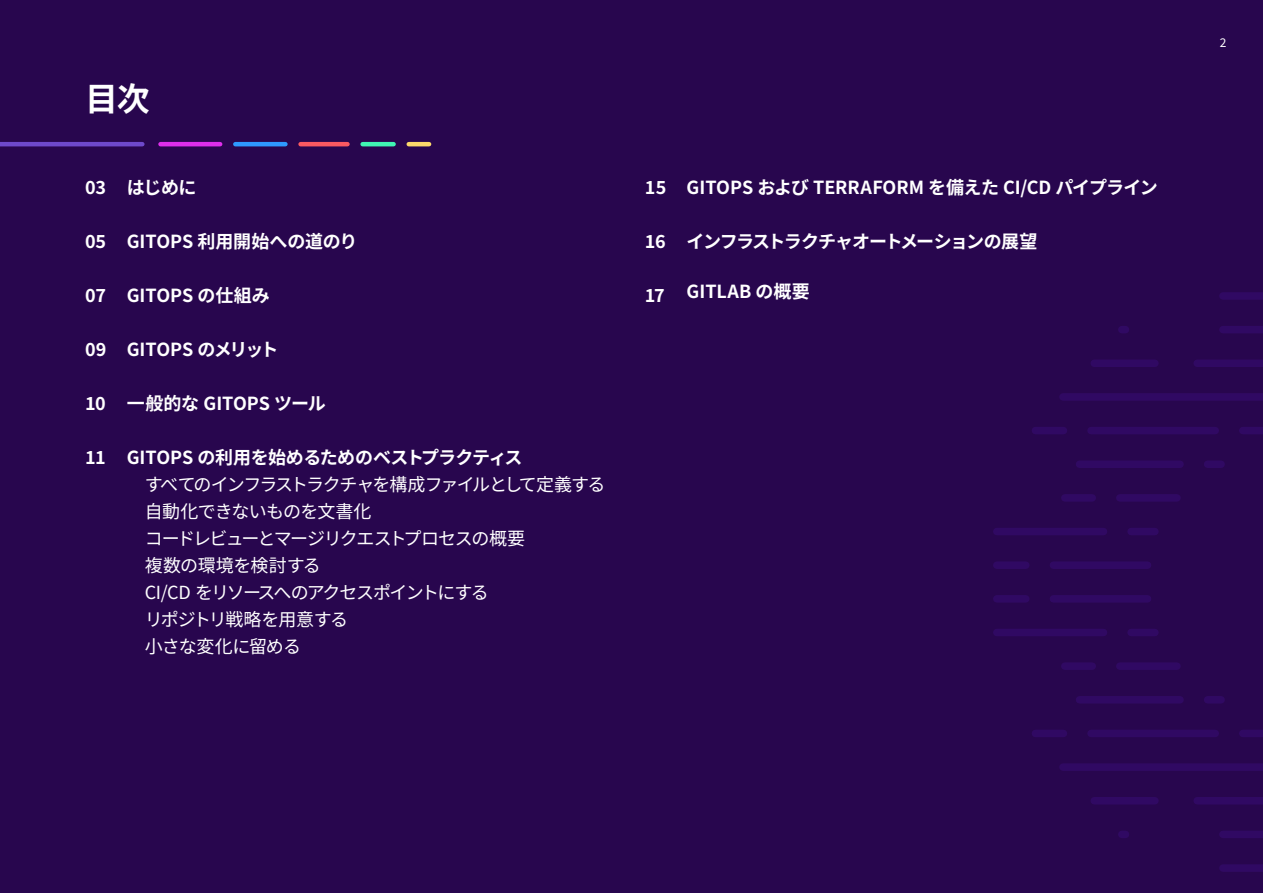
<style>
.page{position:relative;width:1263px;height:893px;background:#28064e}
.page>*{position:absolute;margin:0;border:0;box-sizing:border-box;transform-origin:0 0}
.t1{font:700 33px "Source Han Sans JP";color:#fff}
.t2{font:700 18px "Source Han Sans JP";letter-spacing:-.015em;color:#fff}
.t3{font:18px/27px "Source Han Sans JP";letter-spacing:-.065em;color:#fff}
.t4{font:700 18px "Source Han Sans JP";letter-spacing:-.075em;color:#fff}
.t5{font:12px "Source Han Sans JP";color:#fff}
</style>
<div class="page">
<div style="left:1223px;top:864px;width:40px;height:8px;background:#300963"></div>
<div style="left:1223px;top:831px;width:40px;height:7px;background:#300963"></div>
<svg style="left:1122px;top:831px;width:3px;height:7px"></svg>
<div style="left:1197px;top:797px;width:66px;height:7px;background:#300963"></div>
<div style="left:1094px;top:797px;width:61px;height:7px;background:#300963"></div>
<div style="left:1063px;top:763px;width:200px;height:8px;background:#300963"></div>
<div style="left:1035px;top:730px;width:28px;height:7px;background:#300963"></div>
<div style="left:1091px;top:730px;width:124px;height:7px;background:#300963"></div>
<div style="left:1243px;top:730px;width:20px;height:7px;background:#300963"></div>
<div style="left:1079px;top:696px;width:101px;height:7px;background:#300963"></div>
<div style="left:1207px;top:696px;width:14px;height:7px;background:#300963"></div>
<div style="left:1065px;top:662px;width:27px;height:8px;background:#300963"></div>
<div style="left:1120px;top:662px;width:57px;height:8px;background:#300963"></div>
<div style="left:997px;top:629px;width:106px;height:7px;background:#300963"></div>
<div style="left:1131px;top:629px;width:24px;height:7px;background:#300963"></div>
<div style="left:997px;top:595px;width:29px;height:8px;background:#300963"></div>
<div style="left:1053px;top:595px;width:94px;height:8px;background:#300963"></div>
<div style="left:1223px;top:292px;width:40px;height:8px;background:#300963"></div>
<div style="left:1223px;top:326px;width:40px;height:7px;background:#300963"></div>
<svg style="left:1122px;top:326px;width:3px;height:7px"></svg>
<div style="left:1197px;top:359px;width:66px;height:8px;background:#300963"></div>
<div style="left:1094px;top:359px;width:61px;height:8px;background:#300963"></div>
<div style="left:1063px;top:393px;width:200px;height:8px;background:#300963"></div>
<div style="left:1035px;top:427px;width:28px;height:7px;background:#300963"></div>
<div style="left:1091px;top:427px;width:124px;height:7px;background:#300963"></div>
<div style="left:1243px;top:427px;width:20px;height:7px;background:#300963"></div>
<div style="left:1079px;top:460px;width:101px;height:8px;background:#300963"></div>
<div style="left:1207px;top:460px;width:14px;height:8px;background:#300963"></div>
<div style="left:1065px;top:494px;width:27px;height:8px;background:#300963"></div>
<div style="left:1120px;top:494px;width:57px;height:8px;background:#300963"></div>
<div style="left:997px;top:528px;width:106px;height:7px;background:#300963"></div>
<div style="left:1131px;top:528px;width:24px;height:7px;background:#300963"></div>
<div style="left:997px;top:561px;width:29px;height:8px;background:#300963"></div>
<div style="left:1053px;top:561px;width:94px;height:8px;background:#300963"></div>
<hr style="left:0;top:142px;width:142px;height:4px;background:#6e49cb">
<hr style="left:160px;top:142px;width:60px;height:4px;background:#de2eeb">
<hr style="left:235px;top:142px;width:50px;height:4px;background:#2e99ff">
<hr style="left:301px;top:142px;width:46px;height:4px;background:#fa5961">
<hr style="left:363px;top:142px;width:31px;height:4px;background:#40f5b3">
<hr style="left:409px;top:142px;width:20px;height:4px;background:#fcd96b">
<h1 class="t1" style="left:85px;top:81px;width:66px">目次</h1>
<p class="t2" style="left:85px;top:178px;width:23px">03</p>
<p class="t2" style="left:85px;top:232px;width:23px">05</p>
<p class="t2" style="left:85px;top:286px;width:22px">07</p>
<p class="t2" style="left:85px;top:340px;width:23px">09</p>
<p class="t2" style="left:85px;top:394px;width:22px">10</p>
<p class="t2" style="left:85px;top:448px;width:22px">11</p>
<p class="t2" style="left:127px;top:178px;width:71px">はじめに</p>
<p class="t2" style="left:127px;top:232px;width:232px">GITOPS 利用開始への道のり</p>
<p class="t2" style="left:127px;top:286px;width:144px">GITOPS の仕組み</p>
<p class="t2" style="left:127px;top:340px;width:153px">GITOPS のメリット</p>
<p class="t2" style="left:127px;top:394px;width:201px">一般的な GITOPS ツール</p>
<p class="t2" style="left:127px;top:448px;width:397px">GITOPS の利用を始めるためのベストプラクティス</p>
<p class="t3" style="left:145px;top:472px;width:462px">すべてのインフラストラクチャを構成ファイルとして定義する自動化できないものを文書化<br>コードレビューとマージリクエストプロセスの概要<br>複数の環境を検討する<br>CI/CD をリソースへのアクセスポイントにする<br>リポジトリ戦略を用意する<br>小さな変化に留める</p>
<p class="t2" style="left:645px;top:178px;width:23px">15</p>
<p class="t2" style="left:645px;top:232px;width:22px">16</p>
<p class="t2" style="left:645px;top:286px;width:21px">17</p>
<p class="t2" style="left:687px;top:178px;width:473px">GITOPS および TERRAFORM を備えた CI/CD パイプライン</p>
<p class="t4" style="left:687px;top:232px;width:352px">インフラストラクチャオートメーションの展望</p>
<p class="t2" style="left:687px;top:281px;width:125px">GITLAB の概要</p>
<p class="t5" style="left:1220px;top:36px;width:8px">2</p>
</div>
